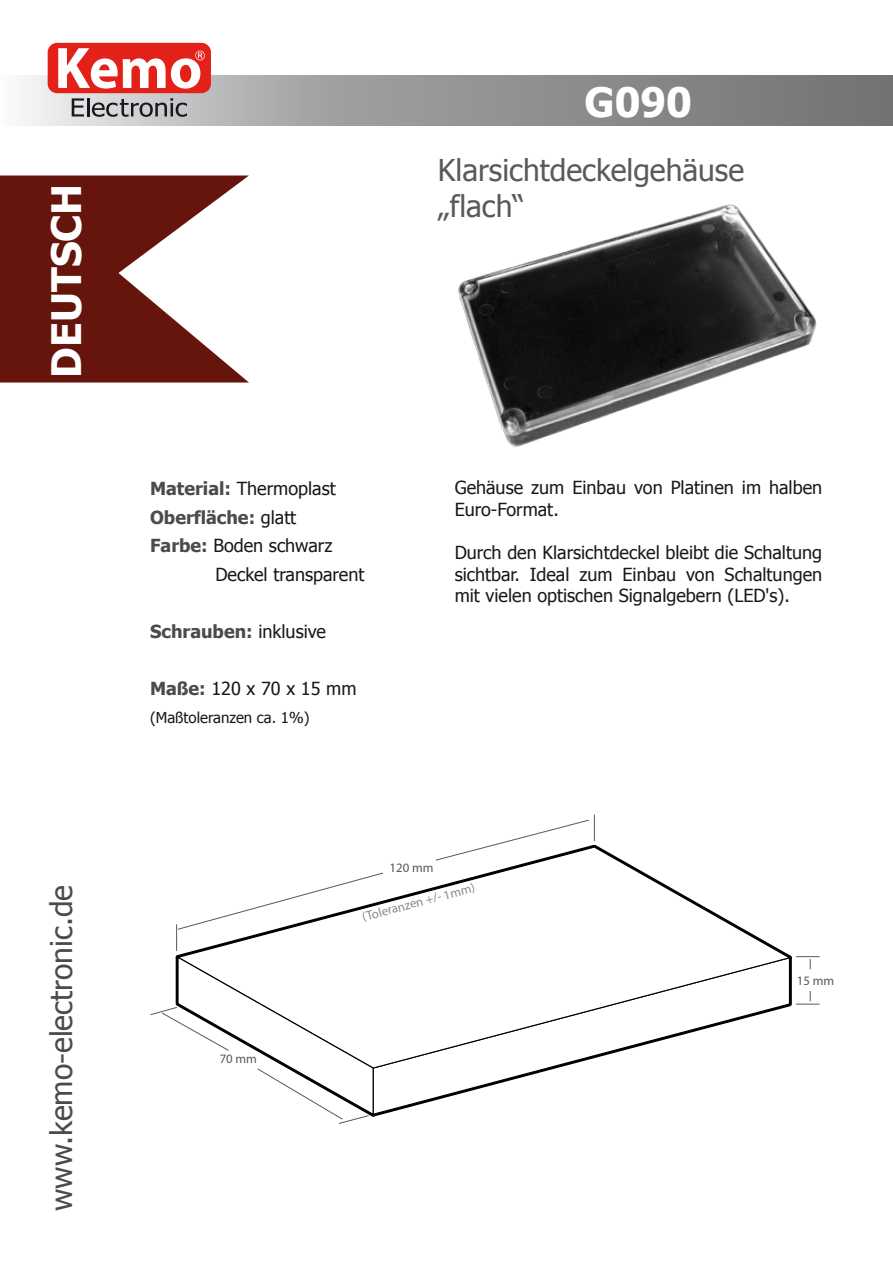
<style>
.page{position:relative;width:893px;height:1263px;background:#fff}
.page>*{position:absolute;margin:0;border:0;box-sizing:border-box;transform-origin:0 0}
.t1{font:700 40.5px "Tahoma";color:#fff}
.t2{font:30px/36px "Tahoma";color:#5b5a5b}
.t3{font:30px "Tahoma";color:#4b4b4d}
.t4{font:18px/21.6px "Tahoma";color:#1a171c}
.t5{font:700 18px "Tahoma";color:#4b4b4d}
.t6{font:15px "Tahoma";color:#1a171c}
.t7{font:12.9px "Myriad Pro";color:#87888a}
.t8{font:12.9px "Myriad Pro";color:#58585a}
.s1{font-weight:700;color:#4b4b4d}
.s2{font-weight:400;color:#1a171c}
</style>
<div class="page">
<svg style="left:24px;top:76px;width:869px;height:49px;background:#979899"></svg>
<svg style="left:0;top:176px;width:249px;height:207px;fill:#66150d"></svg>
<svg style="left:72px;top:98px;width:115px;height:19px;background:#98979a"></svg>
<div style="left:48px;top:43px;width:163px;height:50px;background:#e32119;border-radius:9px"></div>
<svg style="left:58px;top:48px;width:147px;height:41px"></svg>
<svg style="left:384px;top:1069px;width:169px;height:45px"></svg>
<svg style="left:384px;top:846px;width:407px;height:223px"></svg>
<svg style="left:435px;top:814px;width:160px;height:47px"></svg>
<svg style="left:150px;top:872px;width:234px;height:252px"></svg>
<svg style="left:796px;top:991px;width:24px;height:14px"></svg>
<svg style="left:796px;top:956px;width:24px;height:13px"></svg>
<img style="left:458px;top:204px;width:359px;height:244px">
<h1 class="t1" style="left:38px;top:378px;width:195px;rotate:-90deg">DEUTSCH</h1>
<h2 class="t3" style="left:41px;top:1211px;width:327px;rotate:-90deg">www.kemo-electronic.de</h2>
<h1 class="t1" style="left:584px;top:74px;width:109px">G090</h1>
<h2 class="t2" style="left:438px;top:151px;width:308px">Klarsichtdeckelgehäuse „flach“</h2>
<p class="t4" style="left:150px;top:477px;width:187px"><span class="s1">Material:</span> Thermoplast</p>
<p class="t5" style="left:150px;top:505px;width:148px">Oberfläche: <span class="s2">glatt</span></p>
<p class="t4" style="left:150px;top:534px;width:184px"><span class="s1">Farbe:</span> Boden schwarz</p>
<p class="t4" style="left:215px;top:563px;width:151px">Deckel transparent</p>
<p class="t5" style="left:150px;top:619px;width:177px">Schrauben: <span class="s2">inklusive</span></p>
<p class="t4" style="left:150px;top:677px;width:208px"><span class="s1">Maße:</span> 120 x 70 x 15 mm</p>
<p class="t6" style="left:150px;top:708px;width:161px">(Maßtoleranzen ca. 1%)</p>
<p class="t4" style="left:455px;top:476px;width:369px">Gehäuse zum Einbau von Platinen im halben<br>Euro-Format.</p>
<p class="t4" style="left:455px;top:541px;width:369px;text-align:justify">Durch den Klarsichtdeckel bleibt die Schaltung sichtbar. Ideal zum Einbau von Schaltungen mit vielen optischen Signalgebern (LED's).</p>
<p class="t8" style="left:390px;top:860px;width:45px">120 mm</p>
<p class="t8" style="left:220px;top:1051px;width:39px">70 mm</p>
<p class="t7" style="left:360px;top:909px;width:117px;rotate:-15deg">(Toleranzen +/- 1mm)</p>
<p class="t8" style="left:797px;top:972px;width:39px">15 mm</p>
</div>
